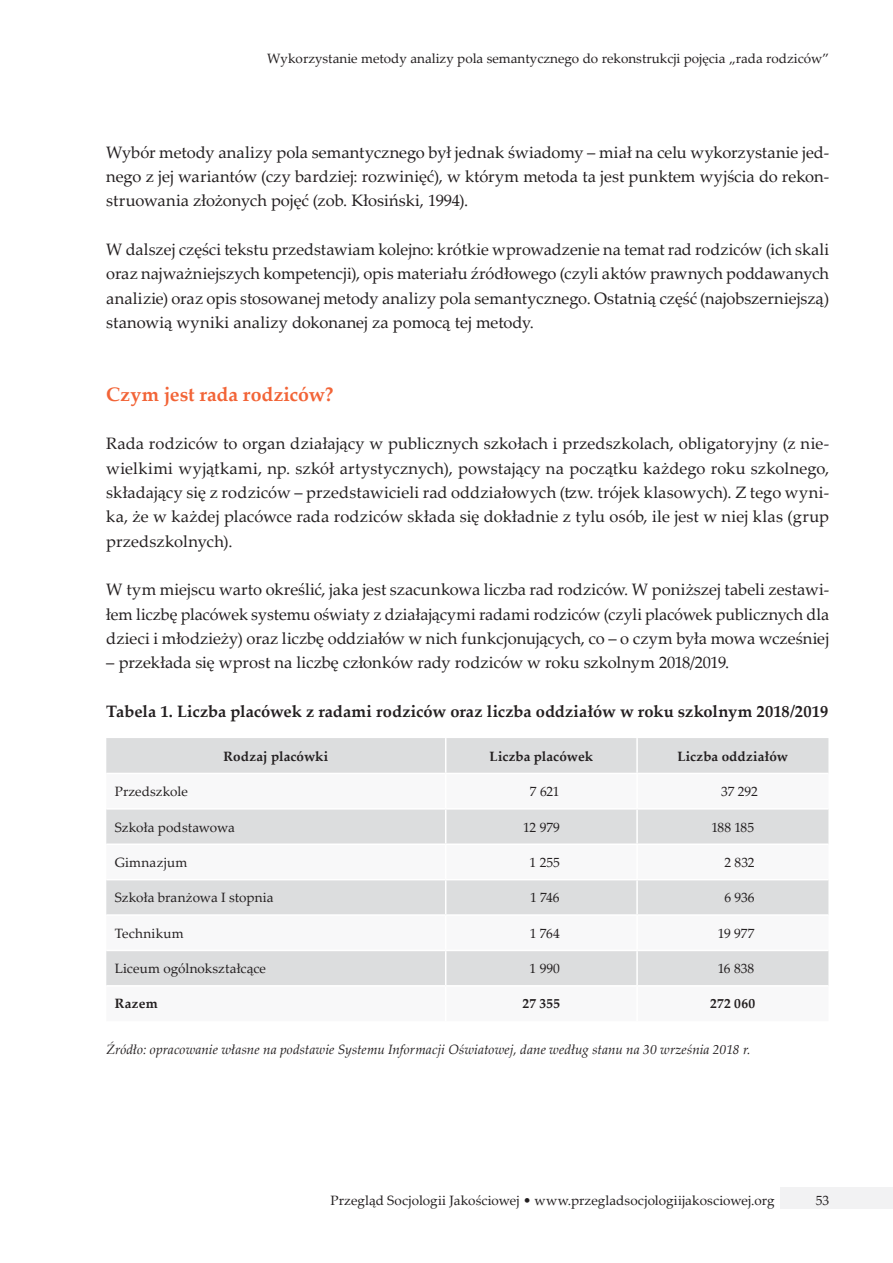
<style>
.page{position:relative;width:893px;height:1263px;background:#fff}
.page>*{position:absolute;margin:0;border:0;box-sizing:border-box;transform-origin:0 0}
.SRODTYTULY{font:700 19.5px "Palatino Linotype";letter-spacing:-.005em;color:#f26437}
.AKAPIT{font:16.5px/24.3px "Palatino Linotype";color:#231f20;text-align:justify}
.RYS__TAB__podpis{font:700 16.5px "Palatino Linotype";color:#231f20}
.TEKST_T_Lewa{font:13.5px "Palatino Linotype";color:#231f20}
.ZRODLO_podpis{font:italic 13.5px "Palatino Linotype";letter-spacing:.005em;color:#231f20}
.TEKST_T_wysrodkowany{font:700 13.5px "Palatino Linotype";color:#231f20}
.TEKST_T_Lewa-2{font:13.5px "Palatino Linotype";letter-spacing:.02em;color:#231f20}
.TEKST_T_Lewa-3{font:700 13.5px "Palatino Linotype";letter-spacing:.02em;color:#231f20}
</style>
<div class="page">
<div style="left:780px;top:1187px;width:113px;height:21px;background:#f2f2f3"></div>
<div style="left:106px;top:738px;width:722px;height:35px;background:#dcddde"></div>
<svg style="left:106px;top:810px;width:722px;height:175px;fill:#dcddde"></svg>
<hr style="left:445px;top:738px;width:1px;height:35px;background:#fff">
<hr style="left:636px;top:738px;width:2px;height:35px;background:#fff">
<hr style="left:445px;top:810px;width:1px;height:33px;background:#fff">
<hr style="left:636px;top:810px;width:2px;height:33px;background:#fff">
<hr style="left:106px;top:843px;width:340px;height:2px;background:#fff">
<hr style="left:446px;top:843px;width:191px;height:2px;background:#fff">
<hr style="left:445px;top:845px;width:1px;height:34px;background:#fff">
<hr style="left:637px;top:843px;width:191px;height:2px;background:#fff">
<hr style="left:636px;top:845px;width:2px;height:34px;background:#fff">
<hr style="left:106px;top:879px;width:340px;height:1px;background:#fff">
<hr style="left:446px;top:879px;width:191px;height:1px;background:#fff">
<hr style="left:445px;top:880px;width:1px;height:34px;background:#fff">
<hr style="left:637px;top:879px;width:191px;height:1px;background:#fff">
<hr style="left:636px;top:880px;width:2px;height:34px;background:#fff">
<hr style="left:106px;top:914px;width:340px;height:2px;background:#fff">
<hr style="left:446px;top:914px;width:191px;height:2px;background:#fff">
<hr style="left:445px;top:916px;width:1px;height:34px;background:#fff">
<hr style="left:637px;top:914px;width:191px;height:2px;background:#fff">
<hr style="left:636px;top:916px;width:2px;height:34px;background:#fff">
<hr style="left:106px;top:950px;width:340px;height:1px;background:#fff">
<hr style="left:446px;top:950px;width:191px;height:1px;background:#fff">
<hr style="left:445px;top:951px;width:1px;height:34px;background:#fff">
<hr style="left:637px;top:950px;width:191px;height:1px;background:#fff">
<hr style="left:636px;top:951px;width:2px;height:34px;background:#fff">
<p class="TEKST_T_Lewa" style="left:267px;top:49px;width:564px">Wykorzystanie metody analizy pola semantycznego do rekonstrukcji pojęcia „rada rodziców”</p>
<p class="AKAPIT" style="left:106px;top:139px;width:724px">Wybór metody analizy pola semantycznego był jednak świadomy – miał na celu wykorzystanie jed&shy;nego z jej wariantów (czy bardziej: rozwinięć), w którym metoda ta jest punktem wyjścia do rekon&shy;struowania złożonych pojęć (zob. Kłosiński, 1994).</p>
<p class="AKAPIT" style="left:106px;top:237px;width:724px">W dalszej części tekstu przedstawiam kolejno: krótkie wprowadzenie na temat rad rodziców (ich skali oraz najważniejszych kompetencji), opis materiału źródłowego (czyli aktów prawnych poddawanych analizie) oraz opis stosowanej metody analizy pola semantycznego. Ostatnią część (najobszerniejszą) stanowią wyniki analizy dokonanej za pomocą tej metody.</p>
<p class="SRODTYTULY" style="left:106px;top:380px;width:229px">Czym jest rada rodziców?</p>
<p class="AKAPIT" style="left:106px;top:431px;width:724px">Rada rodziców to organ działający w publicznych szkołach i przedszkolach, obligatoryjny (z nie&shy;wielkimi wyjątkami, np. szkół artystycznych), powstający na początku każdego roku szkolnego, składający się z rodziców – przedstawicieli rad oddziałowych (tzw. trójek klasowych). Z tego wyni&shy;ka, że w każdej placówce rada rodziców składa się dokładnie z tylu osób, ile jest w niej klas (grup przedszkolnych).</p>
<p class="AKAPIT" style="left:106px;top:577px;width:724px">W tym miejscu warto określić, jaka jest szacunkowa liczba rad rodziców. W poniższej tabeli zestawi&shy;łem liczbę placówek systemu oświaty z działającymi radami rodziców (czyli placówek publicznych dla dzieci i młodzieży) oraz liczbę oddziałów w nich funkcjonujących, co – o czym była mowa wcześniej</p>
<p class="AKAPIT" style="left:106px;top:650px;width:625px">– przekłada się wprost na liczbę członków rady rodziców w roku szkolnym 2018/2019.</p>
<p class="RYS__TAB__podpis" style="left:106px;top:699px;width:723px">Tabela 1. Liczba placówek z radami rodziców oraz liczba oddziałów w roku szkolnym 2018/2019</p>
<p class="TEKST_T_wysrodkowany" style="left:224px;top:746px;width:106px">Rodzaj placówki</p>
<p class="TEKST_T_wysrodkowany" style="left:490px;top:746px;width:105px">Liczba placówek</p>
<p class="TEKST_T_wysrodkowany" style="left:677px;top:746px;width:112px">Liczba oddziałów</p>
<p class="TEKST_T_Lewa" style="left:115px;top:782px;width:75px">Przedszkole</p>
<p class="TEKST_T_Lewa" style="left:530px;top:782px;width:31px">7 621</p>
<p class="TEKST_T_Lewa" style="left:721px;top:782px;width:38px">37 292</p>
<p class="TEKST_T_Lewa" style="left:115px;top:817px;width:122px">Szkoła podstawowa</p>
<p class="TEKST_T_Lewa" style="left:523px;top:817px;width:38px">12 979</p>
<p class="TEKST_T_Lewa" style="left:711px;top:817px;width:44px">188 185</p>
<p class="TEKST_T_Lewa-2" style="left:115px;top:853px;width:74px">Gimnazjum</p>
<p class="TEKST_T_Lewa" style="left:530px;top:853px;width:32px">1 255</p>
<p class="TEKST_T_Lewa" style="left:724px;top:853px;width:32px">2 832</p>
<p class="TEKST_T_Lewa" style="left:115px;top:888px;width:160px">Szkoła branżowa I stopnia</p>
<p class="TEKST_T_Lewa" style="left:530px;top:888px;width:31px">1 746</p>
<p class="TEKST_T_Lewa" style="left:724px;top:888px;width:32px">6 936</p>
<p class="TEKST_T_Lewa-2" style="left:115px;top:923px;width:71px">Technikum</p>
<p class="TEKST_T_Lewa" style="left:530px;top:923px;width:31px">1 764</p>
<p class="TEKST_T_Lewa" style="left:718px;top:923px;width:38px">19 977</p>
<p class="TEKST_T_Lewa" style="left:115px;top:959px;width:153px">Liceum ogólnokształcące</p>
<p class="TEKST_T_Lewa" style="left:530px;top:959px;width:32px">1 990</p>
<p class="TEKST_T_Lewa" style="left:718px;top:959px;width:38px">16 838</p>
<p class="TEKST_T_Lewa-3" style="left:115px;top:994px;width:44px">Razem</p>
<p class="TEKST_T_Lewa-3" style="left:522px;top:994px;width:39px">27 355</p>
<p class="TEKST_T_Lewa-3" style="left:710px;top:994px;width:47px">272 060</p>
<p class="ZRODLO_podpis" style="left:106px;top:1039px;width:646px">Źródło: opracowanie własne na podstawie Systemu Informacji Oświatowej, dane według stanu na 30 września 2018 r.</p>
<p class="TEKST_T_Lewa" style="left:331px;top:1191px;width:445px">Przegląd Socjologii Jakościowej • www.przegladsocjologiijakosciowej.org</p>
<p class="TEKST_T_Lewa" style="left:816px;top:1191px;width:15px">53</p>
</div>
